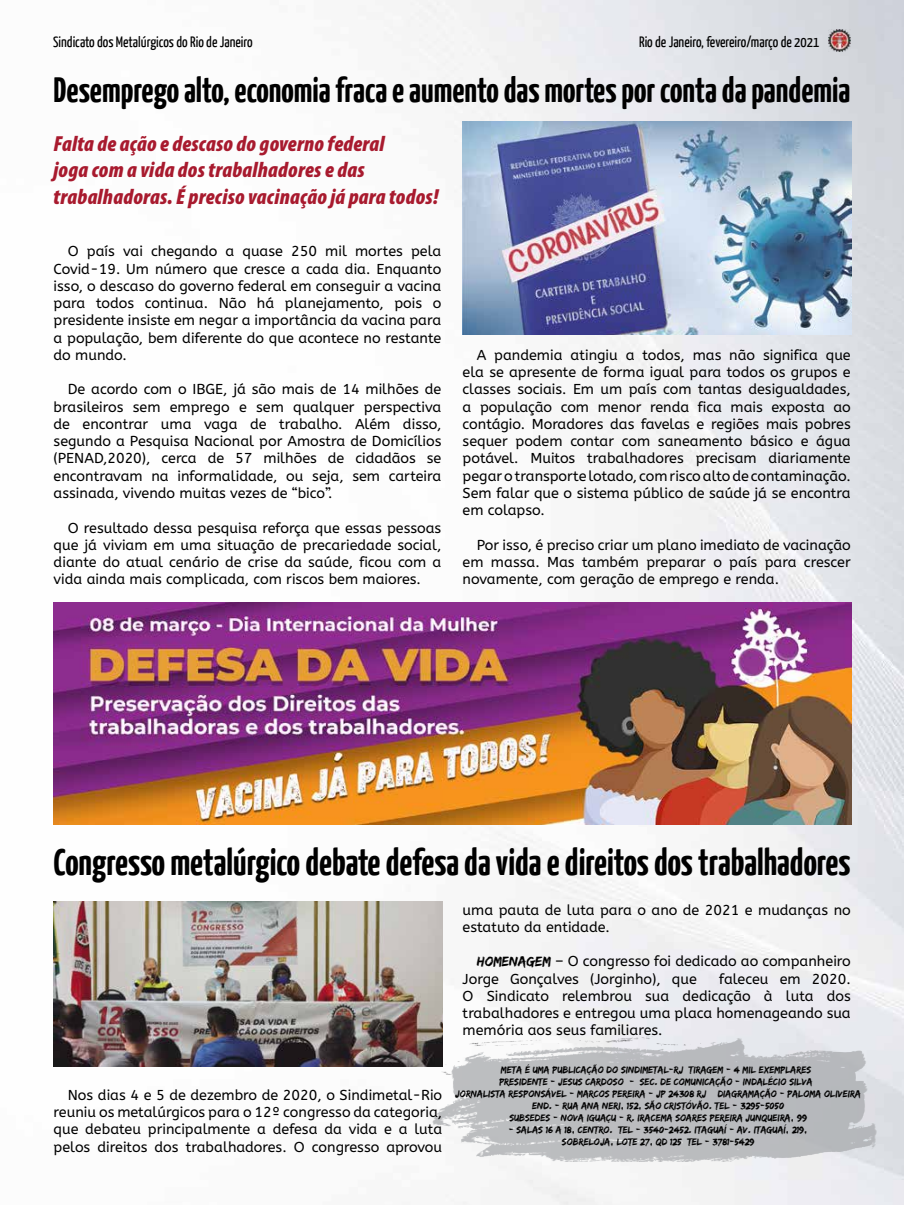
<style>
.page{position:relative;width:904px;height:1205px;background:#fff}
.page>*{position:absolute;margin:0;border:0;box-sizing:border-box;transform-origin:0 0}
.t1{font:700 37.5px "Yanone Kaffeesatz";color:#000}
.t2{font:700 35.12px "Yanone Kaffeesatz";color:#000}
.t3{font:italic 900 condensed 21.88px/26.2px "Myriad Pro";letter-spacing:.01em;color:#a81a2e}
.t4{font:15px "Yanone Kaffeesatz";color:#000}
.t5{font:14.38px/17.2px "A Bee Zee";color:#000;text-align:justify}
.t6{font:10px/12px "Edo";color:#000;text-align:center}
.s1{font-family:"Edo"}
</style>
<div class="page">
<img style="left:53px;top:0;width:851px;height:1205px">
<img style="left:828px;top:29px;width:22px;height:23px">
<img style="left:432px;top:1036px;width:445px;height:126px">
<img style="left:54px;top:602px;width:797px;height:222px">
<img style="left:462px;top:121px;width:389px;height:214px">
<img style="left:54px;top:901px;width:388px;height:165px">
<p class="t4" style="left:53px;top:33px;width:201px">Sindicato dos Metalúrgicos do Rio de Janeiro</p>
<p class="t4" style="left:639px;top:33px;width:182px">Rio de Janeiro, fevereiro/março de 2021</p>
<h2 class="t2" style="left:54px;top:68px;width:798px">Desemprego alto, economia fraca e aumento das mortes por conta da pandemia</h2>
<h3 class="t3" style="left:54px;top:131px;width:386px">Falta de ação e descaso do governo federal<br>joga com a vida dos trabalhadores e das trabalhadoras. É preciso vacinação já para todos!</h3>
<p class="t5" style="left:54px;top:243px;width:389px;text-indent:14px">O país vai chegando a quase 250 mil mortes pela Covid-19. Um número que cresce a cada dia. Enquanto isso, o descaso do governo federal em conseguir a vacina para todos continua. Não há planejamento, pois o presidente insiste em negar a importância da vacina para a população, bem diferente do que acontece no restante do mundo.</p>
<p class="t5" style="left:54px;top:381px;width:389px;text-indent:14px">De acordo com o IBGE, já são mais de 14 milhões de brasileiros sem emprego e sem qualquer perspectiva de encontrar uma vaga de trabalho. Além disso, segundo a Pesquisa Nacional por Amostra de Domicílios (PENAD,2020), cerca de 57 milhões de cidadãos se encontravam na informalidade, ou seja, sem carteira assinada, vivendo muitas vezes de “bico”.</p>
<p class="t5" style="left:54px;top:519px;width:389px;text-indent:14px">O resultado dessa pesquisa reforça que essas pessoas que já viviam em uma situação de precariedade social, diante do atual cenário de crise da saúde, ficou com a vida ainda mais complicada, com riscos bem maiores.</p>
<p class="t5" style="left:462px;top:346px;width:390px;text-indent:14px">A pandemia atingiu a todos, mas não significa que ela se apresente de forma igual para todos os grupos e classes sociais. Em um país com tantas desigualdades, a população com menor renda fica mais exposta ao contágio. Moradores das favelas e regiões mais pobres sequer podem contar com saneamento básico e água potável. Muitos trabalhadores precisam diariamente pegar o transporte lotado, com risco alto de contaminação.<br>Sem falar que o sistema público de saúde já se encontra em colapso.</p>
<p class="t5" style="left:462px;top:536px;width:389px;text-indent:14px">Por isso, é preciso criar um plano imediato de vacinação em massa. Mas também preparar o país para crescer novamente, com geração de emprego e renda.</p>
<h1 class="t1" style="left:54px;top:839px;width:798px">Congresso metalúrgico debate defesa da vida e direitos dos trabalhadores</h1>
<p class="t5" style="left:54px;top:1086px;width:390px;text-indent:14px">Nos dias 4 e 5 de dezembro de 2020, o Sindimetal-Rio reuniu os metalúrgicos para o 12º congresso da categoria, que debateu principalmente a defesa da vida e a luta pelos direitos dos trabalhadores. O congresso aprovou</p>
<p class="t5" style="left:462px;top:901px;width:389px">uma pauta de luta para o ano de 2021 e mudanças no estatuto da entidade.</p>
<p class="t5" style="left:462px;top:953px;width:390px;text-indent:14px"><span class="s1">HOMENAGEM</span> – O congresso foi dedicado ao companheiro<br>Jorge Gonçalves (Jorginho), que</p>
<p class="t5" style="left:462px;top:970px;width:390px;text-indent:256px">faleceu em 2020.<br>O Sindicato relembrou sua dedicação à luta dos trabalhadores e entregou uma placa homenageando sua memória aos seus familiares.</p>
<p class="t6" style="left:455px;top:1064px;width:407px">META É UMA PUBLICAÇÃO DO SINDIMETAL-RJ TIRAGEM - 4 MIL EXEMPLARES<br>PRESIDENTE - JESUS CARDOSO - SEC. DE COMUNICAÇÃO - INDALÉCIO SILVA<br>JORNALISTA RESPONSÁVEL:- MARCOS PEREIRA - JP 24308 RJ DIAGRAMAÇÃO:- PALOMA OLIVEIRA END. - RUA ANA NERI, 152, SÃO CRISTÓVÃO. TEL -)3295-5050<br>SUBSEDES - NOVA IGUAÇU - R. IRACEMA SOARES PEREIRA JUNQUEIRA, 99</p>
<p class="t6" style="left:509px;top:1124px;width:300px">- SALAS 16 A 18, CENTRO. TEL - 3540-2452. ITAGUAÍ - AV. ITAGUAÍ, 219,<br>SOBRELOJA, LOTE 27, QD 125 TEL - 3781-5429</p>
</div>
